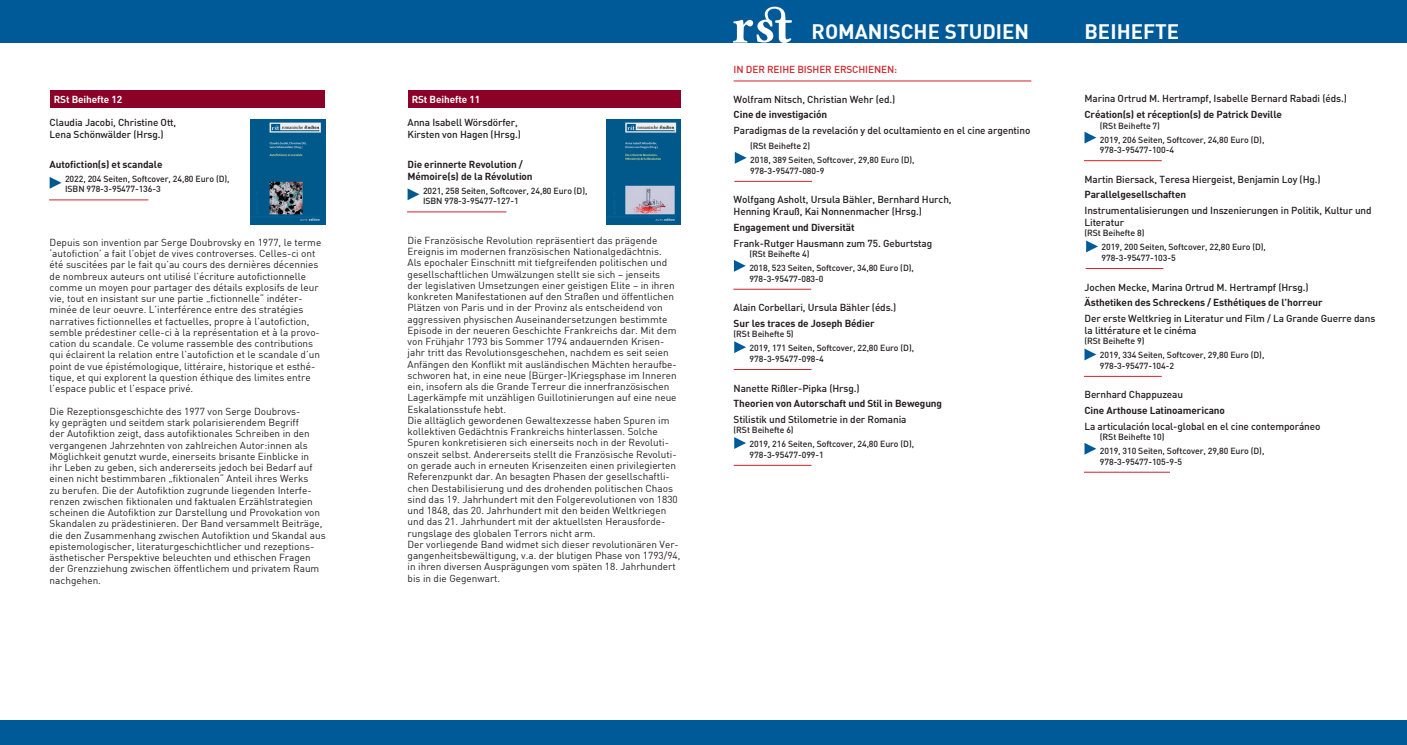
<style>
.page{position:relative;width:1407px;height:745px;background:#fff}
.page>*{position:absolute;margin:0;border:0;box-sizing:border-box;transform-origin:0 0}
.t1{font:700 20.5px "DIN";color:#fff}
.t2{font:10px/11.2px "DIN";color:#231f20}
.t3{font:500 10px/12px "DIN";letter-spacing:-.01em;color:#231f20}
.t4{font:700 10px/12px "DIN";letter-spacing:-.01em;color:#231f20}
.t5{font:500 10px "DIN";color:#d1232a}
.t6{font:700 10px "DIN";letter-spacing:-.01em;color:#fff}
.t7{font:500 8.75px/14px "DIN";letter-spacing:-.01em;color:#231f20}
</style>
<div class="page">
<div style="left:0;top:720px;width:1407px;height:24px;background:#015a98"></div>
<div style="left:0;top:0;width:1407px;height:42px;background:#015a98"></div>
<hr style="left:733px;top:80px;width:298px;height:1px;background:#d1232a">
<hr style="left:734px;top:181px;width:78px;height:1px;background:#d1232a">
<hr style="left:733px;top:288px;width:78px;height:1px;background:#d1232a">
<hr style="left:734px;top:369px;width:77px;height:1px;background:#d1232a">
<hr style="left:734px;top:464px;width:77px;height:1px;background:#d1232a">
<svg style="left:735px;top:152px;width:12px;height:12px"></svg>
<svg style="left:734px;top:260px;width:12px;height:11px"></svg>
<svg style="left:734px;top:341px;width:12px;height:12px"></svg>
<svg style="left:734px;top:437px;width:12px;height:11px"></svg>
<svg style="left:1084px;top:348px;width:12px;height:12px"></svg>
<hr style="left:1084px;top:160px;width:78px;height:1px;background:#d1232a">
<hr style="left:1085px;top:268px;width:78px;height:1px;background:#d1232a">
<hr style="left:1084px;top:375px;width:78px;height:1px;background:#d1232a">
<hr style="left:1084px;top:471px;width:86px;height:1px;background:#d1232a">
<svg style="left:1084px;top:443px;width:12px;height:11px"></svg>
<svg style="left:1084px;top:132px;width:12px;height:11px"></svg>
<svg style="left:1086px;top:240px;width:12px;height:12px"></svg>
<svg style="left:733px;top:7px;width:59px;height:36px"></svg>
<hr style="left:49px;top:199px;width:99px;height:1px;background:#d1232a">
<svg style="left:50px;top:177px;width:12px;height:11px"></svg>
<img style="left:251px;top:119px;width:74px;height:105px">
<div style="left:50px;top:91px;width:275px;height:17px;background:#8b0127"></div>
<hr style="left:407px;top:211px;width:99px;height:1px;background:#d1232a">
<svg style="left:407px;top:188px;width:12px;height:12px"></svg>
<img style="left:606px;top:119px;width:74px;height:105px">
<div style="left:408px;top:91px;width:272px;height:17px;background:#8b0127"></div>
<p class="t6" style="left:54px;top:93px;width:70px">RSt Beihefte 12</p>
<p class="t3" style="left:50px;top:116px;width:128px">Claudia Jacobi, Christine Ott,<br>Lena Schönwälder (Hrsg.)</p>
<p class="t4" style="left:50px;top:158px;width:114px">Autofiction(s) et scandale</p>
<p class="t7" style="left:65px;top:173px;width:166px;line-height:10.5px">2022, 204 Seiten, Softcover, 24,80 Euro (D),<br>ISBN 978-3-95477-136-3</p>
<p class="t2" style="left:50px;top:236px;width:273px">Depuis son invention par Serge Doubrovsky en 1977, le terme ‘autofiction’ a fait l’objet de vives controverses. Celles-ci ont été suscitées par le fait qu’au cours des dernières décennies de nombreux auteurs ont utilisé l’écriture autofictionnelle comme un moyen pour partager des détails explosifs de leur vie, tout en insistant sur une partie „fictionnelle“ indéter&shy;minée de leur oeuvre. L’interférence entre des stratégies narratives fictionnelles et factuelles, propre à l’autofiction, semble prédestiner celle-ci à la représentation et à la provo&shy;cation du scandale. Ce volume rassemble des contributions qui éclairent la relation entre l’autofiction et le scandale d’un point de vue épistémologique, littéraire, historique et esthé&shy;tique, et qui explorent la question éthique des limites entre l’espace public et l’espace privé.</p>
<p class="t2" style="left:50px;top:405px;width:278px">Die Rezeptionsgeschichte des 1977 von Serge Doubrovs-<br>ky geprägten und seitdem stark polarisierendem Begriff<br>der Autofiktion zeigt, dass autofiktionales Schreiben in den vergangenen Jahrzehnten von zahlreichen Autor:innen als Möglichkeit genutzt wurde, einerseits brisante Einblicke in<br>ihr Leben zu geben, sich andererseits jedoch bei Bedarf auf einen nicht bestimmbaren „fiktionalen“ Anteil ihres Werks<br>zu berufen. Die der Autofiktion zugrunde liegenden Interfe&shy;renzen zwischen fiktionalen und faktualen Erzählstrategien scheinen die Autofiktion zur Darstellung und Provokation von Skandalen zu prädestinieren. Der Band versammelt Beiträge, die den Zusammenhang zwischen Autofiktion und Skandal aus epistemologischer, literaturgeschichtlicher und rezeptions&shy;ästhetischer Perspektive beleuchten und ethischen Fragen der Grenzziehung zwischen öffentlichem und privatem Raum nachgehen.</p>
<p class="t6" style="left:412px;top:93px;width:70px">RSt Beihefte 11</p>
<p class="t3" style="left:407px;top:116px;width:115px">Anna Isabell Wörsdörfer,<br>Kirsten von Hagen (Hrsg.)</p>
<p class="t4" style="left:407px;top:158px;width:127px">Die erinnerte Revolution /<br>Mémoire(s) de la Révolution</p>
<p class="t7" style="left:423px;top:185px;width:166px;line-height:10.5px">2021, 258 Seiten, Softcover, 24,80 Euro (D),<br>ISBN 978-3-95477-127-1</p>
<p class="t2" style="left:407px;top:234px;width:274px">Die Französische Revolution repräsentiert das prägende Ereignis im modernen französischen Nationalgedächtnis.<br>Als epochaler Einschnitt mit tiefgreifenden politischen und gesellschaftlichen Umwälzungen stellt sie sich – jenseits<br>der legislativen Umsetzungen einer geistigen Elite – in ihren konkreten Manifestationen auf den Straßen und öffentlichen Plätzen von Paris und in der Provinz als entscheidend von aggressiven physischen Auseinandersetzungen bestimmte Episode in der neueren Geschichte Frankreichs dar. Mit dem von Frühjahr 1793 bis Sommer 1794 andauernden Krisen&shy;jahr tritt das Revolutionsgeschehen, nachdem es seit seien Anfängen den Konflikt mit ausländischen Mächten heraufbe&shy;schworen hat, in eine neue (Bürger-)Kriegsphase im Inneren ein, insofern als die Grande Terreur die innerfranzösischen Lagerkämpfe mit unzähligen Guillotinierungen auf eine neue Eskalationsstufe hebt.<br>Die alltäglich gewordenen Gewaltexzesse haben Spuren im kollektiven Gedächtnis Frankreichs hinterlassen. Solche Spuren konkretisieren sich einerseits noch in der Revoluti&shy;onszeit selbst. Andererseits stellt die Französische Revoluti&shy;on gerade auch in erneuten Krisenzeiten einen privilegierten Referenzpunkt dar. An besagten Phasen der gesellschaftli&shy;chen Destabilisierung und des drohenden politischen Chaos sind das 19. Jahrhundert mit den Folgerevolutionen von 1830 und 1848, das 20. Jahrhundert mit den beiden Weltkriegen und das 21. Jahrhundert mit der aktuellsten Herausforde&shy;rungslage des globalen Terrors nicht arm.<br>Der vorliegende Band widmet sich dieser revolutionären Ver&shy;gangenheitsbewältigung, v.a. der blutigen Phase von 1793/94, in ihren diversen Ausprägungen vom späten 18. Jahrhundert bis in die Gegenwart.</p>
<h1 class="t1" style="left:811px;top:19px;width:29px">Roma</h1>
<h1 class="t1" style="left:868px;top:19px;width:163px">nische Studien</h1>
<h1 class="t1" style="left:1084px;top:19px;width:96px">Beihefte</h1>
<p class="t5" style="left:733px;top:63px;width:20px">in der</p>
<p class="t5" style="left:767px;top:63px;width:13px">Reihe</p>
<p class="t5" style="left:797px;top:63px;width:7px">bisher</p>
<p class="t5" style="left:834px;top:63px;width:7px">erschienen</p>
<p class="t5" style="left:894px;top:63px;width:5px">:</p>
<p class="t3" style="left:733px;top:92px;width:163px">Wolfram Nitsch, Christian Wehr (ed.)</p>
<p class="t4" style="left:733px;top:108px;width:95px">Cine de investigación</p>
<p class="t3" style="left:733px;top:124px;width:298px">Paradigmas de la revelación y del ocultamiento en el cine argentino</p>
<p class="t7" style="left:750px;top:139px;width:166px">(RSt Beihefte 2)<br>2018, 389 Seiten, Softcover, 29,80 Euro (D),</p>
<p class="t7" style="left:750px;top:163px;width:76px">978-3-95477-080-9</p>
<p class="t3" style="left:733px;top:193px;width:219px">Wolfgang Asholt, U rsula Bähler, Bernhard Hurch,<br>Henning Krauß, Kai Nonnenmacher (Hrsg.)</p>
<p class="t4" style="left:733px;top:221px;width:122px">Engagement und Diversität</p>
<p class="t3" style="left:733px;top:236px;width:200px">Frank-Rutger Hausmann zum 75. Geburtstag</p>
<p class="t7" style="left:749px;top:246px;width:166px">(RSt Beihefte 4)<br>2018, 523 Seiten, Softcover, 34,80 Euro (D),</p>
<p class="t7" style="left:749px;top:271px;width:76px">978-3-95477-083-0</p>
<p class="t3" style="left:733px;top:301px;width:164px">Alain Corbellari, U rsula Bähler (éds.)</p>
<p class="t4" style="left:733px;top:316px;width:143px">Sur les traces de Joseph Bédier</p>
<p class="t7" style="left:749px;top:327px;width:166px;text-indent:-16px">(RSt Beihefte 5)<br>2019, 171 Seiten, Softcover, 22,80 Euro (D),</p>
<p class="t7" style="left:749px;top:351px;width:76px">978-3-95477-098-4</p>
<p class="t3" style="left:733px;top:381px;width:128px">Nanette Rißler-Pipka (Hrsg.)</p>
<p class="t4" style="left:733px;top:397px;width:210px">Theorien von Autorschaft und Stil in Bewegung</p>
<p class="t3" style="left:733px;top:412px;width:174px">Stilistik und Stilometrie in der Romania</p>
<p class="t7" style="left:749px;top:422px;width:166px;text-indent:-16px">(RSt Beihefte 6)<br>2019, 216 Seiten, Softcover, 24,80 Euro (D),</p>
<p class="t7" style="left:749px;top:447px;width:76px">978-3-95477-099-1</p>
<p class="t3" style="left:1084px;top:92px;width:264px">Marina Ortrud M. Hertrampf, Isabelle Bernard Rabadi (éds.)</p>
<p class="t4" style="left:1084px;top:108px;width:199px">Création(s) et réception(s) de Patrick Deville</p>
<p class="t7" style="left:1100px;top:118px;width:166px">(RSt Beihefte 7)<br>2019, 206 Seiten, Softcover, 24,80 Euro (D),</p>
<p class="t7" style="left:1100px;top:142px;width:76px">978-3-95477-100-4</p>
<p class="t3" style="left:1084px;top:173px;width:238px">Martin Biersack, Teresa Hiergeist, Benjamin Loy (Hg.)</p>
<p class="t4" style="left:1084px;top:188px;width:103px">Parallelgesellschaften</p>
<p class="t3" style="left:1084px;top:204px;width:289px">Instrumentalisierungen und Inszenierungen in Politik, Kultur und<br>Literatur</p>
<p class="t7" style="left:1101px;top:226px;width:166px;text-indent:-17px">(RSt Beihefte 8)<br>2019, 200 Seiten, Softcover, 22,80 Euro (D),</p>
<p class="t7" style="left:1101px;top:250px;width:76px">978-3-95477-103-5</p>
<p class="t3" style="left:1084px;top:280px;width:226px">Jochen Mecke, Marina Ortrud M. Hertrampf (Hrsg.)</p>
<p class="t4" style="left:1084px;top:296px;width:240px">Ästhetiken des Schreckens / Esthétiques de l’horreur</p>
<p class="t3" style="left:1084px;top:311px;width:292px">Der erste Weltkrieg in Literatur und Film / La Grande Guerre dans la littérature et le cinéma</p>
<p class="t7" style="left:1100px;top:333px;width:166px;text-indent:-15px">(RSt Beihefte 9)<br>2019, 334 Seiten, Softcover, 29,80 Euro (D),</p>
<p class="t7" style="left:1100px;top:358px;width:76px">978-3-95477-104-2</p>
<p class="t3" style="left:1084px;top:388px;width:100px">Bernhard Chappuzeau</p>
<p class="t4" style="left:1084px;top:403px;width:142px">Cine Arthouse Latinoamericano</p>
<p class="t3" style="left:1084px;top:419px;width:238px">La articulación local-global en el cine contemporáneo</p>
<p class="t7" style="left:1100px;top:429px;width:166px">(RSt Beihefte 10)<br>2019, 310 Seiten, Softcover, 29,80 Euro (D),</p>
<p class="t7" style="left:1100px;top:454px;width:84px">978-3-95477-105-9-5</p>
</div>
